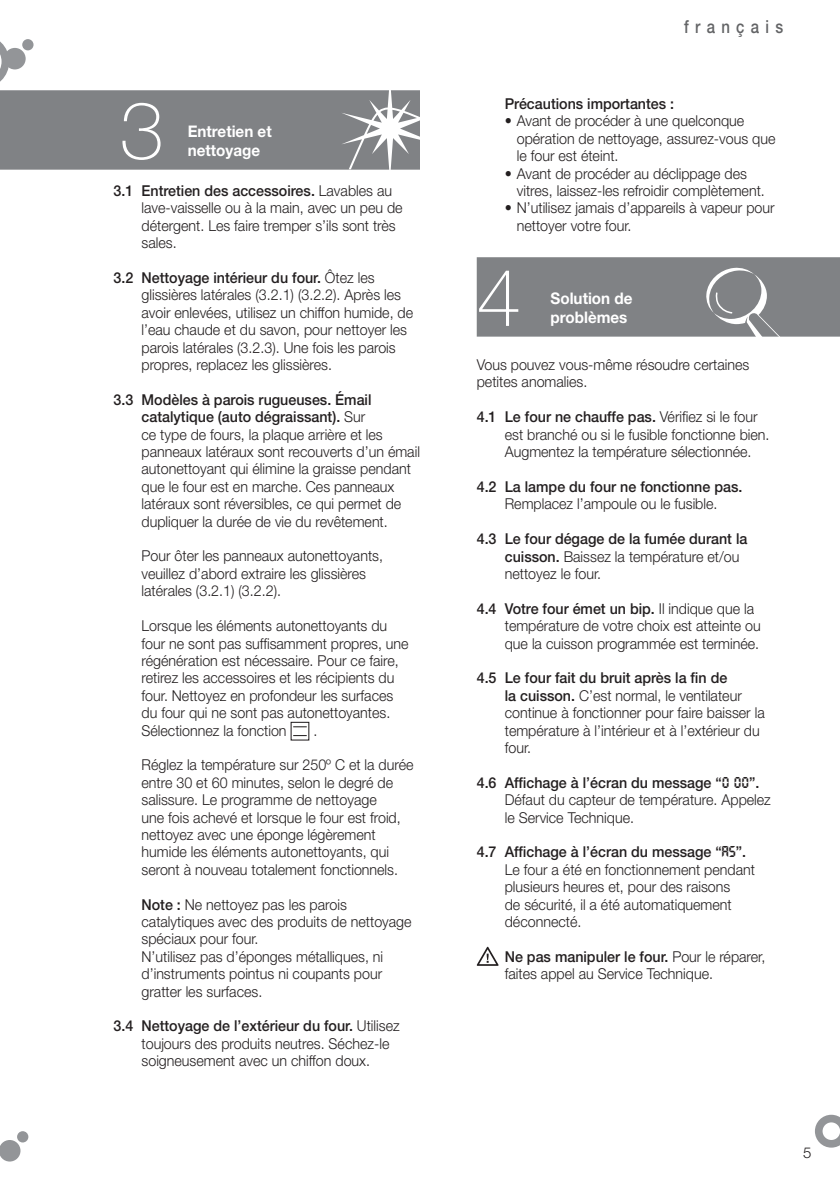
<style>
.page{position:relative;width:840px;height:1191px;background:#fff}
.page>*{position:absolute;margin:0;border:0;box-sizing:border-box;transform-origin:0 0}
.t1{font:100 80px "Helvetica Neue LT Std";color:#fff}
.t2{font:500 18px "Helvetica Neue LT Std";letter-spacing:.42em;color:#636466;scale:.83 1}
.t3{font:700 16px/19.2px "Helvetica Neue LT Std";color:#fff;scale:.95 1}
.t4{font:300 15px/17.4px "Helvetica Neue LT Std";color:#231f20;scale:.95 1}
.t5{font:500 15px/17.4px "Helvetica Neue LT Std";color:#231f20;scale:.95 1}
.t6{font:300 15px "Helvetica Neue LT Std";color:#231f20}
.s1{font-weight:500}
.s2{font-weight:300}
.s3{font-family:"LCD Display Caps S Si";font-weight:400}
</style>
<div class="page">
<svg style="left:0;top:41px;width:9px;height:41px"></svg>
<div style="left:4px;top:48px;width:22px;height:21px;background:#939598;border-radius:50%"></div>
<div style="left:22px;top:39px;width:11px;height:11px;background:#939598;border-radius:50%"></div>
<div style="left:1px;top:91px;width:418px;height:78px;background:#808285"></div>
<div style="left:0;top:90px;width:420px;height:80px;border:2px solid #808285"></div>
<svg style="left:341px;top:90px;width:79px;height:80px"></svg>
<div style="left:290px;top:722px;width:19px;height:18px;border:1px solid #231f20"></div>
<svg style="left:293px;top:726px;width:13px;height:1px"></svg>
<svg style="left:293px;top:735px;width:13px;height:1px"></svg>
<div style="left:0;top:1140px;width:20px;height:21px;background:#939598;border-radius:50%"></div>
<div style="left:17px;top:1131px;width:11px;height:11px;background:#939598;border-radius:50%"></div>
<svg style="left:476px;top:946px;width:22px;height:19px"></svg>
<div style="left:476px;top:257px;width:363px;height:80px;background:#808285"></div>
<svg style="left:815px;top:1114px;width:24px;height:33px"></svg>
<h1 class="t1" style="left:120px;top:102px;width:46px">3</h1>
<p class="t3" style="left:188px;top:124px;width:90px">Entretien et nettoyage</p>
<p class="t4" style="left:141px;top:184px;width:276px;text-indent:-28px"><span class="s1">3.1 Entretien des accessoires.</span> Lavables au lave-vaisselle ou à la main, avec un peu de détergent. Les faire tremper s’ils sont très sales.</p>
<p class="t4" style="left:141px;top:271px;width:287px;text-indent:-28px"><span class="s1">3.2 Nettoyage intérieur du four.</span> Ôtez les glissières latérales (3.2.1) (3.2.2). Après les avoir enlevées, utilisez un chiffon humide, de l’eau chaude et du savon, pour nettoyer les parois latérales (3.2.3). Une fois les parois propres, replacez les glissières.</p>
<p class="t4" style="left:141px;top:393px;width:294px;text-indent:-28px"><span class="s1">3.3 Modèles à parois rugueuses. Émail catalytique (auto dégraissant).</span> Sur<br>ce type de fours, la plaque arrière et les panneaux latéraux sont recouverts d’un émail autonettoyant qui élimine la graisse pendant que le four est en marche. Ces panneaux latéraux sont réversibles, ce qui permet de dupliquer la durée de vie du revêtement.</p>
<p class="t4" style="left:141px;top:549px;width:255px">Pour ôter les panneaux autonettoyants, veuillez d’abord extraire les glissières latérales (3.2.1) (3.2.2).</p>
<p class="t4" style="left:141px;top:619px;width:282px">Lorsque les éléments autonettoyants du four ne sont pas suffisamment propres, une régénération est nécessaire. Pour ce faire, retirez les accessoires et les récipients du four. Nettoyez en profondeur les surfaces du four qui ne sont pas autonettoyantes.<br>Sélectionnez la fonction</p>
<p class="t4" style="left:313px;top:723px;width:6px">.</p>
<p class="t4" style="left:141px;top:758px;width:287px">Réglez la température sur 250º C et la durée entre 30 et 60 minutes, selon le degré de salissure. Le programme de nettoyage<br>une fois achevé et lorsque le four est froid, nettoyez avec une éponge légèrement humide les éléments autonettoyants, qui seront à nouveau totalement fonctionnels.</p>
<p class="t4" style="left:141px;top:897px;width:285px"><span class="s1">Note :</span> Ne nettoyez pas les parois catalytiques avec des produits de nettoyage spéciaux pour four.<br>N’utilisez pas d’éponges métalliques, ni d’instruments pointus ni coupants pour gratter les surfaces.</p>
<p class="t4" style="left:141px;top:1019px;width:273px;text-indent:-28px"><span class="s1">3.4 Nettoyage de l’extérieur du four.</span> Utilisez toujours des produits neutres. Séchez-le soigneusement avec un chiffon doux.</p>
<p class="t2" style="left:683px;top:20px;width:121px">français</p>
<p class="t5" style="left:504px;top:97px;width:180px">Précautions importantes :</p>
<p class="t4" style="left:516px;top:114px;width:274px;text-indent:-12px">• Avant de procéder à une quelconque opération de nettoyage, assurez-vous que le four est éteint.</p>
<p class="t4" style="left:516px;top:166px;width:262px;text-indent:-12px">• Avant de procéder au déclippage des vitres, laissez-les refroidir complètement.</p>
<p class="t4" style="left:516px;top:201px;width:273px;text-indent:-12px">• N’utilisez jamais d’appareils à vapeur pour nettoyer votre four.</p>
<h1 class="t1" style="left:476px;top:269px;width:46px">4</h1>
<p class="t3" style="left:550px;top:290px;width:88px">Solution de problèmes</p>
<p class="t4" style="left:476px;top:358px;width:288px">Vous pouvez vous-même résoudre certaines petites anomalies.</p>
<p class="t4" style="left:504px;top:410px;width:280px;text-indent:-28px"><span class="s1">4.1 Le four ne chauffe pas.</span> Vérifiez si le four est branché ou si le fusible fonctionne bien.<br>Augmentez la température sélectionnée.</p>
<p class="t5" style="left:476px;top:480px;width:281px">4.2 La lampe du four ne fonctionne pas.</p>
<p class="t4" style="left:504px;top:497px;width:225px">Remplacez l’ampoule ou le fusible.</p>
<p class="t5" style="left:504px;top:532px;width:257px;text-indent:-28px">4.3 Le four dégage de la fumée durant la cuisson. <span class="s2">Baissez la température et/ou nettoyez le four.</span></p>
<p class="t4" style="left:504px;top:601px;width:271px;text-indent:-28px"><span class="s1">4.4 Votre four émet un bip.</span> Il indique que la température de votre choix est atteinte ou que la cuisson programmée est terminée.</p>
<p class="t4" style="left:504px;top:671px;width:275px;text-indent:-28px"><span class="s1">4.5 Le four fait du bruit après la fin de<br>la cuisson.</span> C’est normal, le ventilateur continue à fonctionner pour faire baisser la température à l’intérieur et à l’extérieur du four.</p>
<p class="t4" style="left:504px;top:775px;width:281px;text-indent:-28px"><span class="s1">4.6 Affichage à l’écran du message “</span><span class="s3">0 00</span><span class="s1">”.<br></span>Défaut du capteur de température. Appelez le Service Technique.</p>
<p class="t4" style="left:504px;top:845px;width:265px;text-indent:-28px"><span class="s1">4.7 Affichage à l’écran du message “</span><span class="s3">AS</span><span class="s1">”.<br></span>Le four a été en fonctionnement pendant plusieurs heures et, pour des raisons<br>de sécurité, il a été automatiquement déconnecté.</p>
<p class="t4" style="left:504px;top:949px;width:276px"><span class="s1">Ne pas manipuler le four.</span> Pour le réparer, faites appel au Service Technique.</p>
<p class="t6" style="left:802px;top:1147px;width:10px">5</p>
</div>
